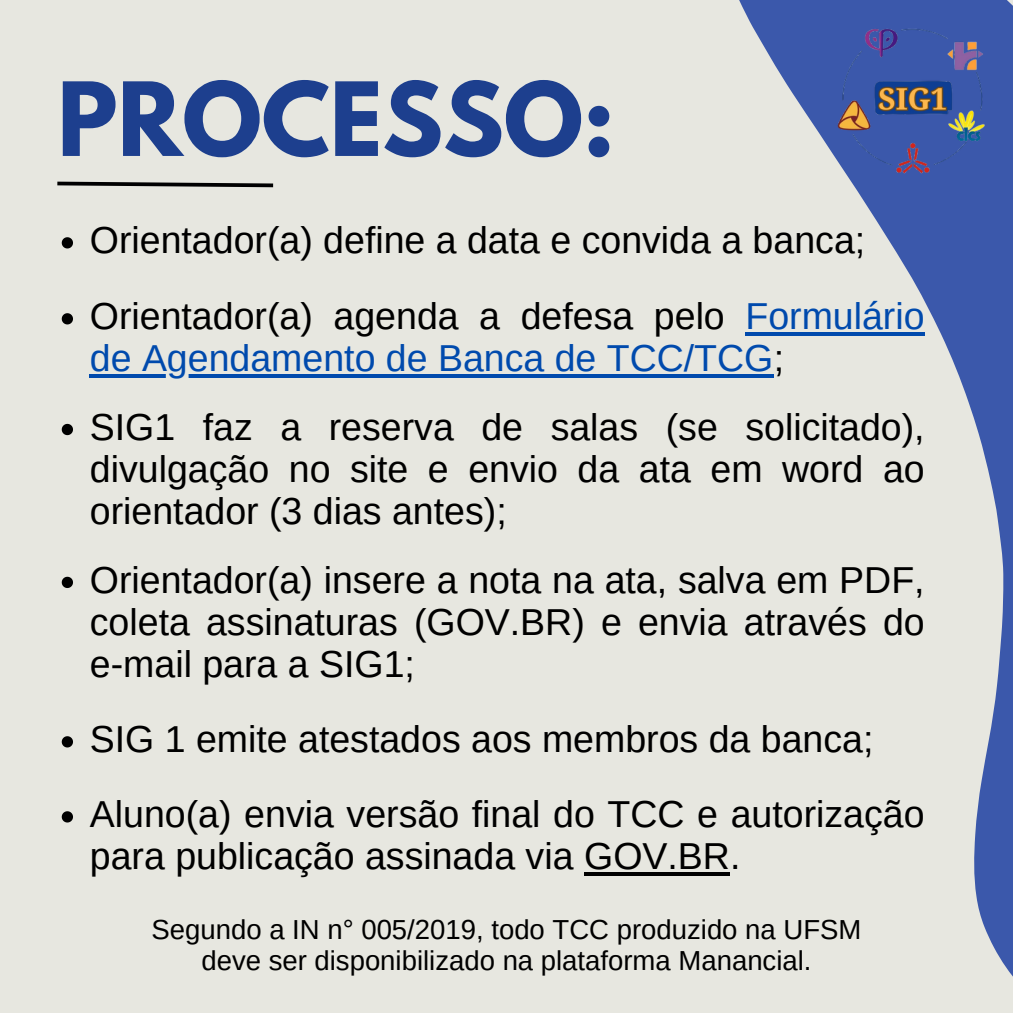
<style>
.page{position:relative;width:1013px;height:1013px;background:#fff}
.page>*{position:absolute;margin:0;border:0;box-sizing:border-box;transform-origin:0 0}
.t1{font:700 90.38px "League Spartan";color:#1d3f8e}
.t2{font:37.5px/42.2px "Arimo";color:#000}
.t3{font:37.5px/68.5px "Arimo";color:#004aad}
.t4{font:27.5px/31px "Arimo";color:#000;text-align:center}
.s1{color:#004aad}
.s2{color:#000}
</style>
<div class="page">
<div style="left:0;top:0;width:1012px;height:1012px;background:#e7e7e0"></div>
<svg style="left:57px;top:181px;width:217px;height:7px"></svg>
<svg style="left:739px;top:0;width:273px;height:975px"></svg>
<img style="left:835px;top:25px;width:153px;height:153px">
<svg style="left:62px;top:237px;width:11px;height:11px"></svg>
<svg style="left:62px;top:313px;width:11px;height:11px"></svg>
<hr style="left:745px;top:332px;width:179px;height:4px;background:#004aad">
<hr style="left:90px;top:374px;width:684px;height:4px;background:#004aad">
<svg style="left:62px;top:424px;width:11px;height:11px"></svg>
<svg style="left:62px;top:576px;width:11px;height:12px"></svg>
<svg style="left:62px;top:736px;width:11px;height:11px"></svg>
<svg style="left:62px;top:811px;width:11px;height:11px"></svg>
<hr style="left:584px;top:872px;width:146px;height:4px;background:#000">
<p class="t1" style="left:57px;top:75px;width:559px">PROCESSO:</p>
<h1 class="t2" style="left:90px;top:219px;width:776px">Orientador(a) define a data e convida a banca;</h1>
<p class="t2" style="left:90px;top:295px;width:836px">Orientador(a) agenda a defesa pelo <span class="s1">Formulário</span></p>
<p class="t3" style="left:90px;top:324px;width:696px">de Agendamento de Banca de TCC/TCG<span class="s2">;<br>SIG1</span></p>
<p class="t2" style="left:90px;top:405px;width:836px;text-align:justify;text-indent:113px">faz a reserva de salas (se solicitado), divulgação no site e envio da ata em word ao orientador (3 dias antes);</p>
<p class="t2" style="left:90px;top:558px;width:836px">Orientador(a) insere a nota na ata, salva em PDF,</p>
<p class="t2" style="left:90px;top:600px;width:836px">coleta assinaturas (GOV.BR) e envia através do e-mail para a SIG1;</p>
<p class="t2" style="left:90px;top:701px;width:836px;line-height:75px">SIG 1 emite atestados aos membros da banca;<br>Aluno(a) envia versão final do TCC e autorização</p>
<p class="t2" style="left:90px;top:835px;width:652px">para publicação assinada via GOV.BR.</p>
<p class="t4" style="left:152px;top:914px;width:711px">Segundo a IN n° 005/2019, todo TCC produzido na UFSM deve ser disponibilizado na plataforma Manancial.</p>
</div>
